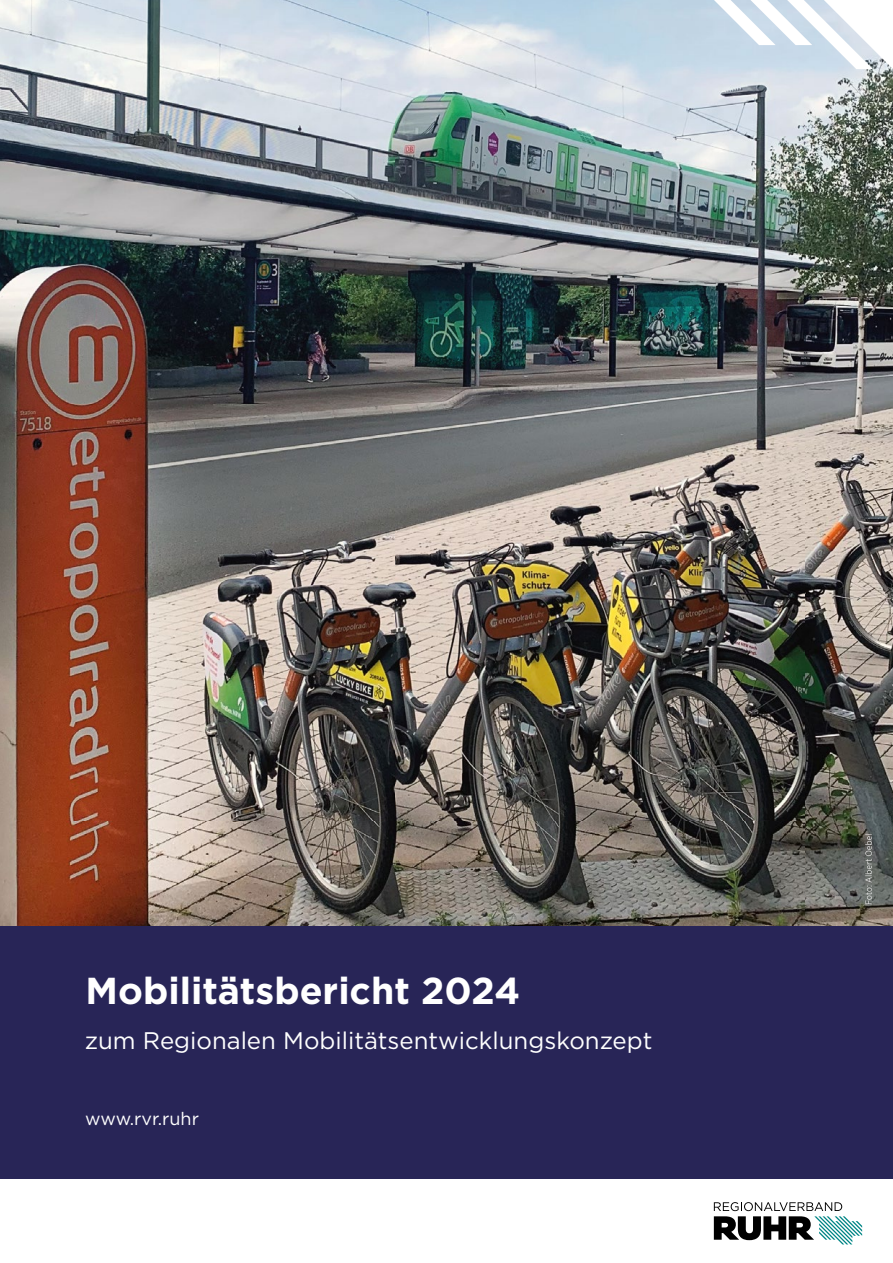
<style>
.page{position:relative;width:893px;height:1263px;background:#fff}
.page>*{position:absolute;margin:0;border:0;box-sizing:border-box;transform-origin:0 0}
.t1{font:700 37.5px "Gotham";color:#fff}
.t2{font:24px "Gotham";color:#fff}
.t3{font:18px "Gotham";color:#fff}
</style>
<div class="page">
<img style="left:0;top:0;width:893px;height:926px">
<div style="left:0;top:926px;width:893px;height:253px;background:#282557"></div>
<img style="left:865px;top:834px;width:7px;height:70px">
<svg style="left:714px;top:0;width:179px;height:69px"></svg>
<svg style="left:714px;top:1202px;width:148px;height:42px"></svg>
<h1 class="t1" style="left:86px;top:966px;width:436px">Mobilitätsbericht 2024</h1>
<p class="t2" style="left:85px;top:1025px;width:569px">zum Regionalen Mobilitätsentwicklungskonzept</p>
<p class="t3" style="left:85px;top:1107px;width:115px">www.rvr.ruhr</p>
</div>
